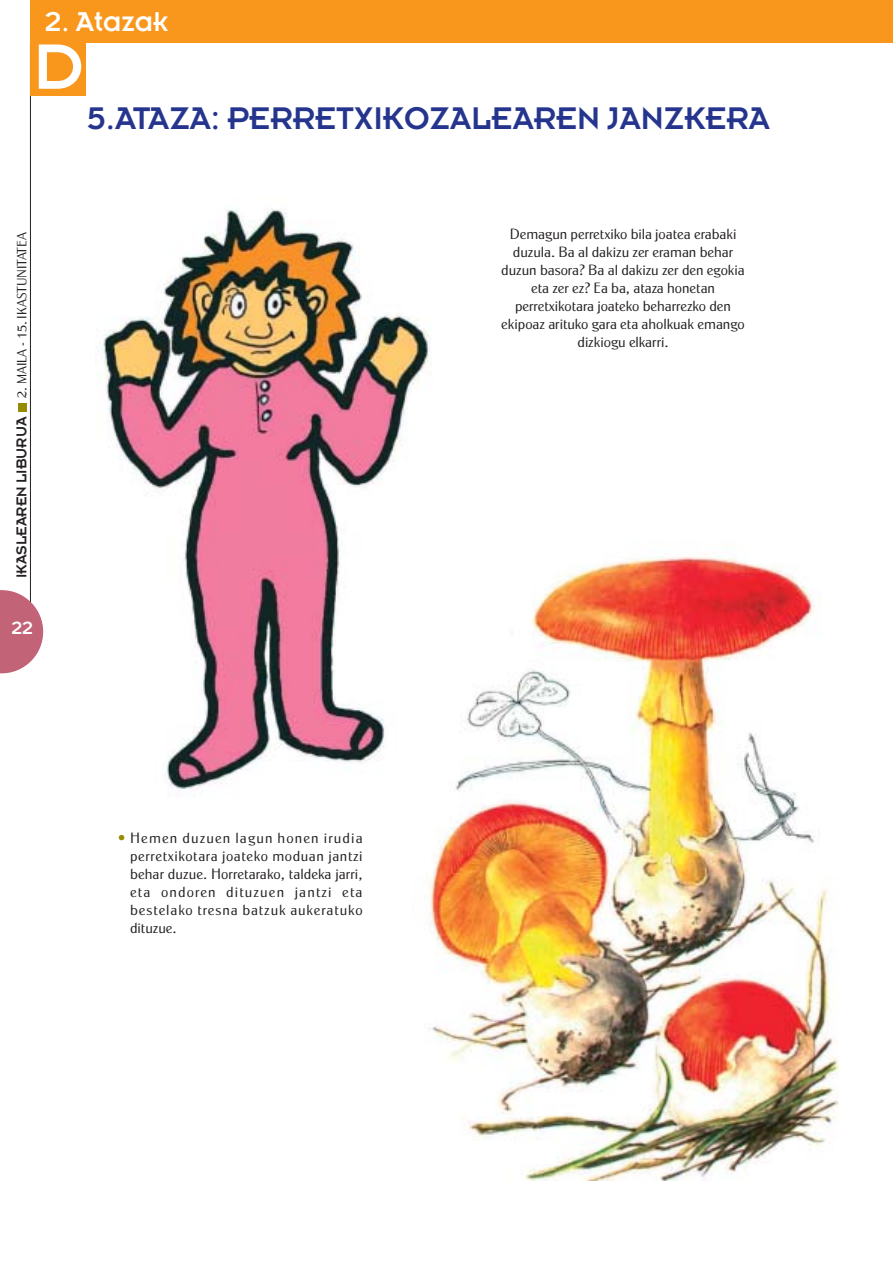
<style>
.page{position:relative;width:893px;height:1263px;background:#fff}
.page>*{position:absolute;margin:0;border:0;box-sizing:border-box;transform-origin:0 0}
.t1{font:70.5px "Insignia";color:#fff}
.t2{font:34.5px "Insignia";color:#25358e}
.t3{font:30px "Insignia";color:#fff}
.t4{font:19.5px "Insignia";color:#fff}
.t5{font:15px/18px "Cg Globe Gothic Lt";color:#231f1f;text-align:center}
.t6{font:13.5px "Cg Globe Gothic Lt";color:#231f1f}
.s1{font-family:"Insignia";font-size:15.75px}
.s2{color:#958c00}
</style>
<div class="page">
<img style="left:429px;top:555px;width:409px;height:626px">
<hr style="left:30px;top:43px;width:1px;height:588px;background:#231f1f">
<div style="left:31px;top:0;width:861px;height:43px;background:#f8971c"></div>
<svg style="left:0;top:590px;width:43px;height:83px"></svg>
<div style="left:18px;top:403px;width:8px;height:9px;background:#958c00"></div>
<div style="left:30px;top:43px;width:56px;height:53px;background:#f8971c"></div>
<div style="left:73px;top:192px;width:360px;height:609px;background:#fff"></div>
<img style="left:96px;top:208px;width:336px;height:583px">
<h3 class="t3" style="left:45px;top:12px;width:125px">2. Atazak</h3>
<h1 class="t1" style="left:33px;top:44px;width:52px">D</h1>
<p class="t6" style="left:17px;top:578px;width:348px;rotate:-90deg"><span class="s1">IKASLEAREN LIBURUA</span> 2. MAILA - 15. IKASTUNITATEA</p>
<h3 class="t4" style="left:11px;top:622px;width:23px">22</h3>
<h2 class="t2" style="left:87px;top:108px;width:684px">5.ATAZA: PERRETXIKOZALEAREN JANZKERA</h2>
<p class="t5" style="left:501px;top:226px;width:245px">Demagun perretxiko bila joatea erabaki duzula. Ba al dakizu zer eraman behar duzun basora? Ba al dakizu zer den egokia eta zer ez? Ea ba, ataza honetan perretxikotara joateko beharrezko den ekipoaz arituko gara eta aholkuak emango dizkiogu elkarri.</p>
<p class="t5" style="left:130px;top:830px;width:234px;text-align:justify;text-indent:-12px"><span class="s2">•</span> Hemen duzuen lagun honen irudia perretxikotara joateko moduan jantzi behar duzue. Horretarako, taldeka jarri, eta ondoren dituzuen jantzi eta bestelako tresna batzuk aukeratuko dituzue.</p>
</div>
